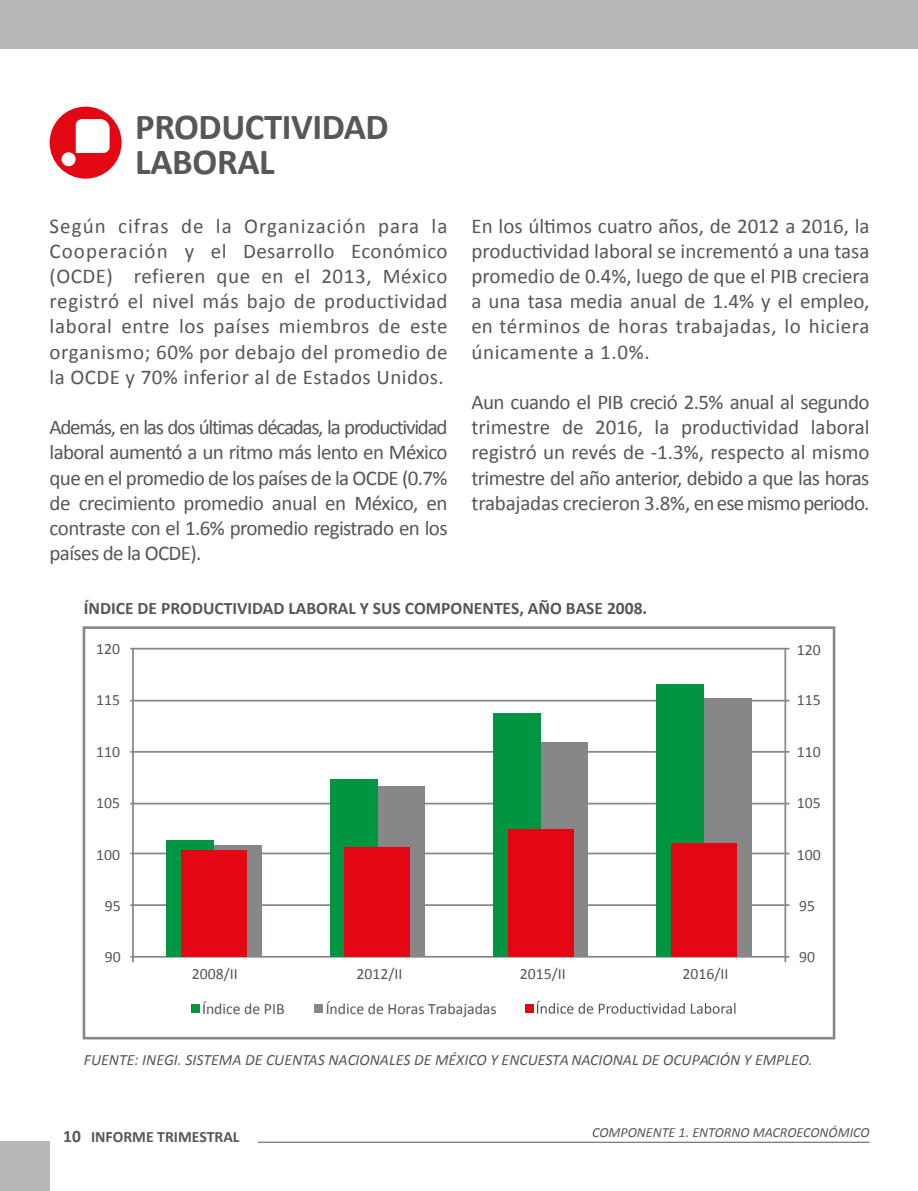
<style>
.page{position:relative;width:918px;height:1191px;background:#fff}
.page>*{position:absolute;margin:0;border:0;box-sizing:border-box;transform-origin:0 0}
.t1{font:700 36.75px/35px "Calibri";letter-spacing:-.01em;color:#575756}
.t2{font:21px/25.2px "Calibri";color:#575756;text-align:justify}
.t3{font:700 17.5px "Calibri";color:#575756}
.t4{font:15.75px "Calibri";color:#575756}
.t5{font:italic 15.75px "Calibri";color:#575756}
.t6{font:700 15.75px "Calibri";color:#575756}
.t7{font:italic 14px "Calibri";color:#575756}
.s1{font-size:17.5px}
</style>
<div class="page">
<div style="left:0;top:0;width:918px;height:49px;background:#b7b7b7"></div>
<div style="left:0;top:1141px;width:50px;height:50px;background:#b7b7b7"></div>
<hr style="left:258px;top:1141px;width:611px;height:1px;background:#575756">
<svg style="left:50px;top:107px;width:72px;height:72px"></svg>
<hr style="left:130px;top:956px;width:659px;height:1px;background:#878787">
<hr style="left:130px;top:904px;width:659px;height:2px;background:#878787">
<hr style="left:130px;top:852px;width:659px;height:2px;background:#878787">
<hr style="left:130px;top:802px;width:659px;height:2px;background:#878787">
<hr style="left:130px;top:751px;width:659px;height:1px;background:#878787">
<hr style="left:130px;top:700px;width:659px;height:1px;background:#878787">
<hr style="left:130px;top:648px;width:659px;height:1px;background:#878787">
<div style="left:83px;top:626px;width:752px;height:413px;border:3px solid #878787"></div>
<svg style="left:537px;top:1000px;width:56px;height:13px"></svg>
<svg style="left:599px;top:1003px;width:86px;height:10px"></svg>
<svg style="left:691px;top:1003px;width:44px;height:10px"></svg>
<div style="left:192px;top:1004px;width:8px;height:9px;background:#009641"></div>
<div style="left:314px;top:1004px;width:9px;height:9px;background:#878787"></div>
<div style="left:525px;top:1004px;width:8px;height:9px;background:#e30613"></div>
<div style="left:214px;top:845px;width:47px;height:111px;background:#878787"></div>
<div style="left:541px;top:742px;width:47px;height:214px;background:#878787"></div>
<div style="left:704px;top:698px;width:47px;height:258px;background:#878787"></div>
<div style="left:377px;top:786px;width:47px;height:170px;background:#878787"></div>
<div style="left:330px;top:779px;width:47px;height:177px;background:#009641"></div>
<div style="left:493px;top:713px;width:48px;height:243px;background:#009641"></div>
<div style="left:657px;top:684px;width:47px;height:272px;background:#009641"></div>
<div style="left:167px;top:840px;width:47px;height:116px;background:#009641"></div>
<div style="left:181px;top:850px;width:66px;height:106px;background:#e30613"></div>
<div style="left:344px;top:847px;width:66px;height:109px;background:#e30613"></div>
<div style="left:508px;top:829px;width:65px;height:127px;background:#e30613"></div>
<div style="left:671px;top:843px;width:66px;height:113px;background:#e30613"></div>
<hr style="left:132px;top:648px;width:2px;height:314px;background:#878787">
<hr style="left:784px;top:648px;width:2px;height:314px;background:#878787">
<h1 class="t1" style="left:135px;top:109px;width:255px">PRODUCTIVIDAD<br>LABORAL</h1>
<p class="t2" style="left:50px;top:213px;width:399px">Según cifras de la Organización para la Cooperación y el Desarrollo Económico (OCDE) refieren que en el 2013, México registró el nivel más bajo de productividad laboral entre los países miembros de este organismo; 60% por debajo del promedio de la OCDE y 70% inferior al de Estados Unidos.</p>
<p class="t2" style="left:50px;top:415px;width:399px">Además, en las dos últimas décadas, la productividad laboral aumentó a un ritmo más lento en México que en el promedio de los países de la OCDE (0.7% de crecimiento promedio anual en México, en contraste con el 1.6% promedio registrado en los países de la OCDE).</p>
<p class="t2" style="left:471px;top:213px;width:399px">En los últimos cuatro años, de 2012 a 2016, la productividad laboral se incrementó a una tasa promedio de 0.4%, luego de que el PIB creciera a una tasa media anual de 1.4% y el empleo, en términos de horas trabajadas, lo hiciera únicamente a 1.0%.</p>
<p class="t2" style="left:471px;top:389px;width:399px">Aun cuando el PIB creció 2.5% anual al segundo trimestre de 2016, la productividad laboral registró un revés de -1.3%, respecto al mismo trimestre del año anterior, debido a que las horas trabajadas crecieron 3.8%, enesemismoperiodo.</p>
<p class="t3" style="left:84px;top:597px;width:565px">ÍNDICE DE PRODUCTIVIDAD LABORAL Y SUS COMPONENTES, AÑO BASE 2008.</p>
<p class="t4" style="left:96px;top:639px;width:25px">120</p>
<p class="t4" style="left:96px;top:690px;width:25px">115</p>
<p class="t4" style="left:96px;top:741px;width:25px">110</p>
<p class="t4" style="left:96px;top:792px;width:25px">105</p>
<p class="t4" style="left:96px;top:844px;width:25px">100</p>
<p class="t4" style="left:105px;top:895px;width:17px">95</p>
<p class="t4" style="left:105px;top:947px;width:17px">90</p>
<p class="t4" style="left:192px;top:964px;width:47px">2008/II</p>
<p class="t4" style="left:356px;top:964px;width:47px">2012/II</p>
<p class="t4" style="left:520px;top:964px;width:47px">2015/II</p>
<p class="t4" style="left:682px;top:964px;width:47px">2016/II</p>
<p class="t4" style="left:202px;top:998px;width:84px">Índice de PIB</p>
<p class="t4" style="left:326px;top:998px;width:172px">Índice de Horas Trabajadas</p>
<p class="t4" style="left:797px;top:639px;width:25px">120</p>
<p class="t4" style="left:797px;top:690px;width:25px">115</p>
<p class="t4" style="left:797px;top:741px;width:25px">110</p>
<p class="t4" style="left:797px;top:792px;width:25px">105</p>
<p class="t4" style="left:797px;top:844px;width:25px">100</p>
<p class="t4" style="left:799px;top:895px;width:17px">95</p>
<p class="t4" style="left:799px;top:947px;width:17px">90</p>
<p class="t5" style="left:84px;top:1049px;width:730px">FUENTE: INEGI. SISTEMA DE CUENTAS NACIONALES DE MÉXICO Y ENCUESTA NACIONAL DE OCUPACIÓN Y EMPLEO.</p>
<p class="t6" style="left:63px;top:1126px;width:178px"><span class="s1">10</span> INFORME TRIMESTRAL</p>
<p class="t7" style="left:592px;top:1122px;width:279px">COMPONENTE 1. ENTORNO MACROECONÓMICO</p>
</div>
